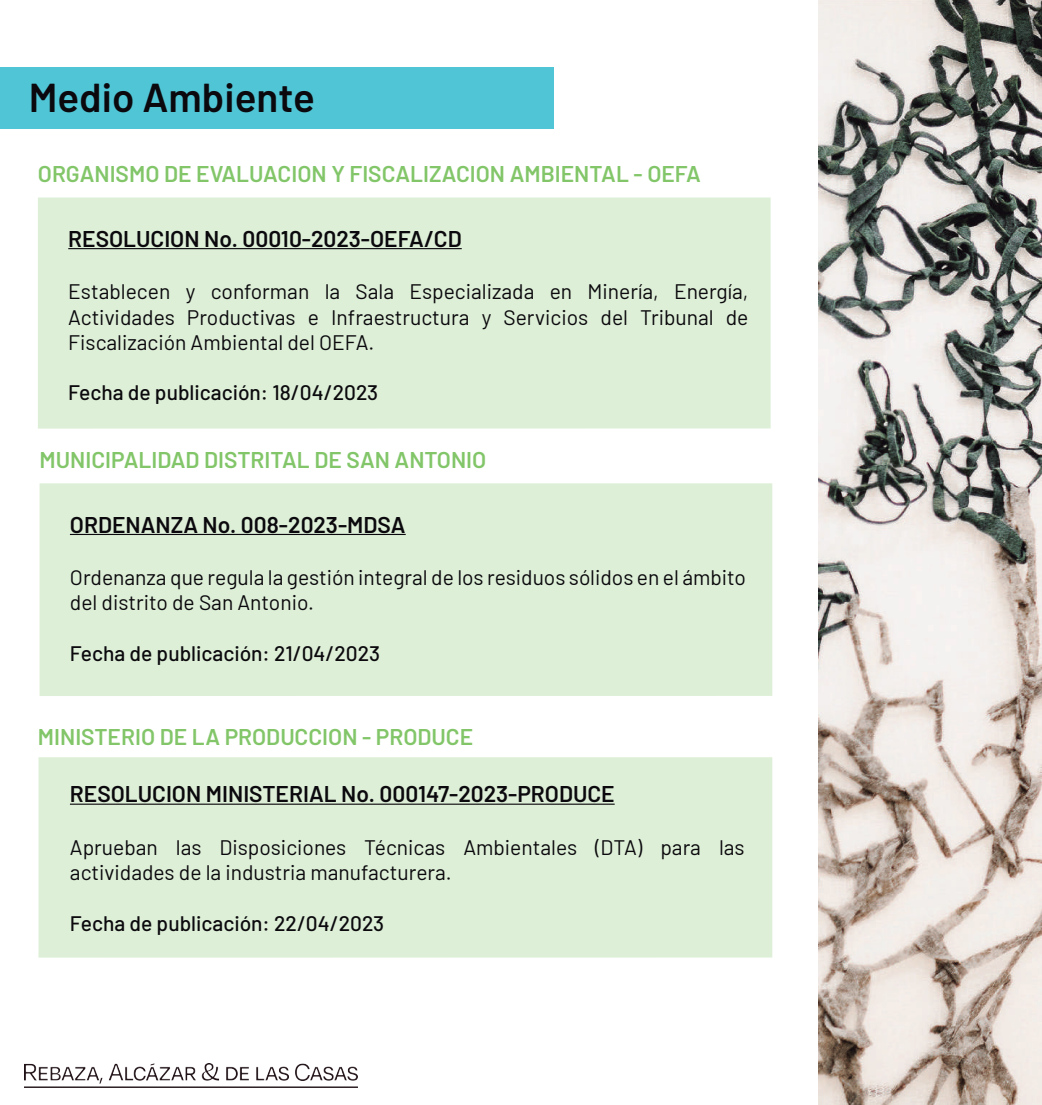
<style>
.page{position:relative;width:1042px;height:1105px;background:#fff}
.page>*{position:absolute;margin:0;border:0;box-sizing:border-box;transform-origin:0 0}
.t1{font:600 40.25px "Barlow";color:#0b090d}
.t2{font:600 22.75px "Barlow";color:#82c669}
.t3{font:600 22.75px "Barlow";color:#0b090d}
.t4{font:21px/25.2px "Barlow";color:#0b090d}
.t5{font:500 21px "Barlow";color:#0b090d}
</style>
<div class="page">
<img style="left:819px;top:0;width:223px;height:1105px">
<div style="left:0;top:68px;width:554px;height:61px;background:#4fc5d5"></div>
<img style="left:24px;top:1064px;width:334px;height:24px">
<div style="left:38px;top:757px;width:734px;height:201px;background:#ddefd7"></div>
<hr style="left:70px;top:804px;width:545px;height:1px;background:#0b090d">
<div style="left:38px;top:197px;width:732px;height:232px;background:#ddefd7"></div>
<hr style="left:68px;top:248px;width:394px;height:1px;background:#0b090d">
<div style="left:40px;top:483px;width:732px;height:213px;background:#ddefd7"></div>
<hr style="left:70px;top:534px;width:336px;height:1px;background:#0b090d">
<h1 class="t1" style="left:29px;top:68px;width:288px">Medio Ambiente</h1>
<p class="t2" style="left:38px;top:157px;width:664px">ORGANISMO DE EVALUACION Y FISCALIZACION AMBIENTAL - OEFA</p>
<p class="t3" style="left:68px;top:222px;width:395px">RESOLUCION No. 00010-2023-OEFA/CD</p>
<p class="t4" style="left:68px;top:278px;width:682px;text-align:justify">Establecen y conforman la Sala Especializada en Minería, Energía, Actividades Productivas e Infraestructura y Servicios del Tribunal de Fiscalización Ambiental del OEFA.</p>
<p class="t5" style="left:68px;top:377px;width:311px">Fecha de publicación: 18/04/2023</p>
<p class="t2" style="left:40px;top:443px;width:448px">MUNICIPALIDAD DISTRITAL DE SAN ANTONIO</p>
<p class="t3" style="left:70px;top:508px;width:337px">ORDENANZA No. 008-2023-MDSA</p>
<p class="t4" style="left:70px;top:563px;width:677px">Ordenanza que regula la gestión integral de los residuos sólidos en el ámbito del distrito de San Antonio.</p>
<p class="t5" style="left:70px;top:638px;width:312px">Fecha de publicación: 21/04/2023</p>
<p class="t2" style="left:38px;top:720px;width:437px">MINISTERIO DE LA PRODUCCION - PRODUCE</p>
<p class="t3" style="left:70px;top:778px;width:546px">RESOLUCION MINISTERIAL No. 000147-2023-PRODUCE</p>
<p class="t4" style="left:70px;top:833px;width:676px">Aprueban las Disposiciones Técnicas Ambientales (DTA) para las actividades de la industria manufacturera.</p>
<p class="t5" style="left:70px;top:908px;width:316px">Fecha de publicación: 22/04/2023</p>
</div>
